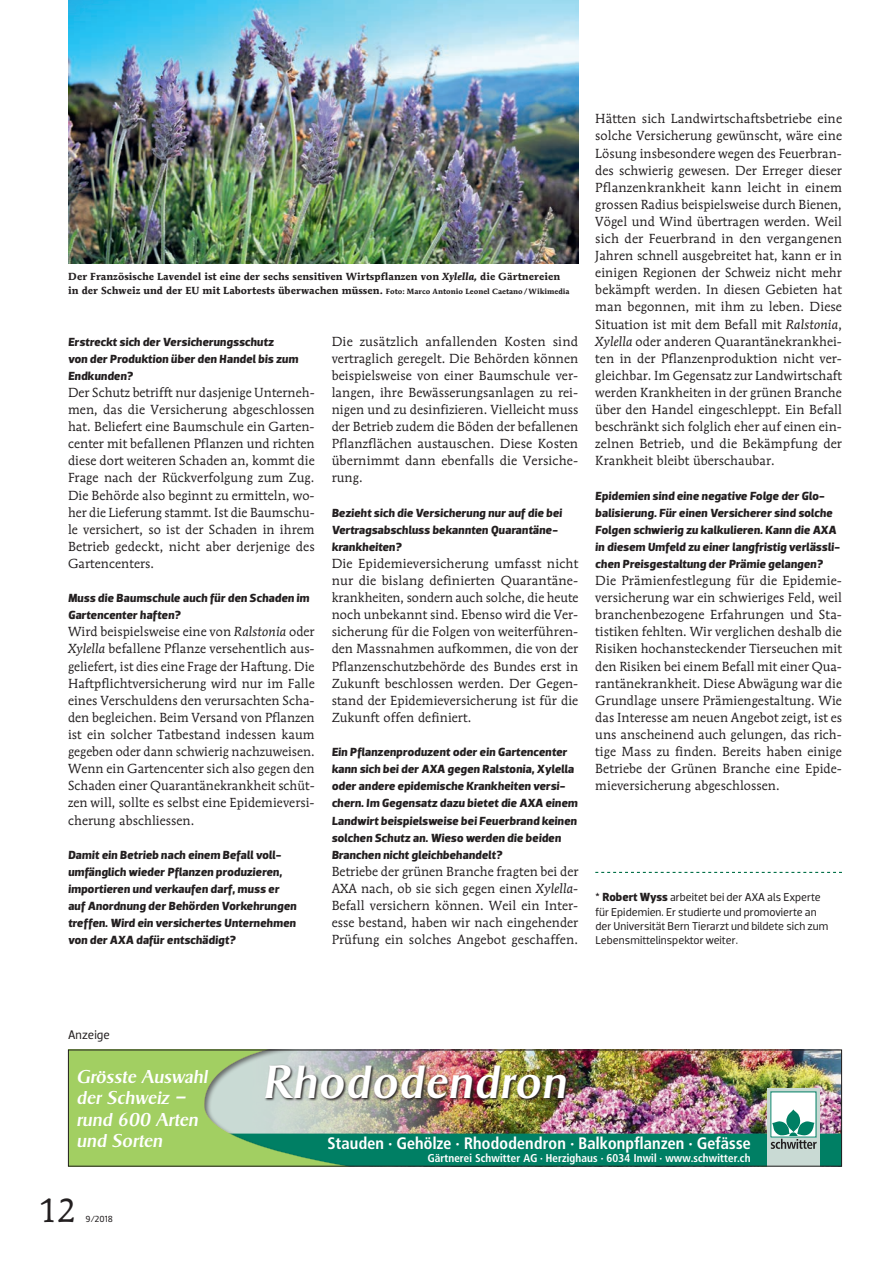
<style>
.page{position:relative;width:893px;height:1263px;background:#fff}
.page>*{position:absolute;margin:0;border:0;box-sizing:border-box;transform-origin:0 0}
.t1{font:italic 500 45px "Sigvar";letter-spacing:.03em;color:#fff}
.t2{font:33px "Mendoza Roman";color:#231f20}
.t3{font:italic 500 18px/21.6px "Sigvar";letter-spacing:.01em;color:#fff}
.t4{font:500 condensed 16.35px "FR23";letter-spacing:.03em;color:#fff}
.t5{font:13.05px/17.1px "Mendoza Roman";letter-spacing:.005em;color:#231f20;text-align:justify}
.t6{font:12.6px "Dobra";letter-spacing:.005em;color:#231f20}
.t7{font:italic 700 12px/17.1px "Dobra";color:#231f20}
.t8{font:11.55px/14.2px "Dobra";color:#231f20}
.t9{font:500 condensed 11.1px "FR23";letter-spacing:.03em;color:#fff}
.t10{font:700 10.2px/14.2px "Mendoza Roman";letter-spacing:.005em;color:#231f20}
.t11{font:9px "Dobra";color:#231f20}
.s1{font-style:italic}
.s2{font-size:7.5px}
.s3{font-weight:700;font-size:12px}
</style>
<div class="page">
<svg style="left:595px;top:872px;width:247px;height:1px"></svg>
<img style="left:68px;top:0;width:510px;height:264px">
<img style="left:68px;top:1049px;width:775px;height:118px">
<div style="left:68px;top:1049px;width:774px;height:117px;border:1px solid #231f20"></div>
<p class="t10" style="left:68px;top:269px;width:503px">Der Französische Lavendel ist eine der sechs sensitiven Wirtspflanzen von <span class="s1">Xylella,</span> die Gärtnereien in der Schweiz und der EU mit Labortests überwachen müssen. <span class="s2">Foto: Marco Antonio Leonel Caetano/Wikimedia</span></p>
<p class="t7" style="left:68px;top:333px;width:232px">Erstreckt sich der Versicherungsschutz<br>von der Produktion über den Handel bis zum<br>Endkunden?</p>
<p class="t5" style="left:68px;top:384px;width:248px">Der Schutz betrifft nur dasjenige Unterneh&shy;men, das die Versicherung abgeschlossen hat. Beliefert eine Baumschule ein Garten&shy;center mit befallenen Pflanzen und richten diese dort weiteren Schaden an, kommt die Frage nach der Rückverfolgung zum Zug.<br>Die Behörde also beginnt zu ermitteln, wo&shy;her die Lieferung stammt. Ist die Baumschu&shy;le versichert, so ist der Schaden in ihrem Betrieb gedeckt, nicht aber derjenige des Gartencenters.</p>
<p class="t7" style="left:68px;top:590px;width:243px">Muss die Baumschule auch für den Schaden im<br>Gartencenter haften?</p>
<p class="t5" style="left:68px;top:623px;width:248px">Wird beispielsweise eine von <span class="s1">Ralstonia</span> oder <span class="s1">Xylella</span> befallene Pflanze versehentlich aus&shy;geliefert, ist dies eine Frage der Haftung. Die Haftpflichtversicherung wird nur im Falle eines Verschuldens den verursachten Scha&shy;den begleichen. Beim Versand von Pflanzen ist ein solcher Tatbestand indessen kaum gegeben oder dann schwierig nachzuweisen.<br>Wenn ein Gartencenter sich also gegen den Schaden einer Quarantänekrankheit schüt&shy;zen will, sollte es selbst eine Epidemieversi&shy;cherung abschliessen.</p>
<p class="t7" style="left:68px;top:846px;width:230px">Damit ein Betrieb nach einem Befall voll&shy;umfänglich wieder Pflanzen produzieren, importieren und verkaufen darf, muss er auf Anordnung der Behörden Vorkehrungen treffen. Wird ein versichertes Unternehmen von der AXA dafür entschädigt?</p>
<p class="t5" style="left:332px;top:332px;width:248px">Die zusätzlich anfallenden Kosten sind vertraglich geregelt. Die Behörden können beispielsweise von einer Baumschule ver&shy;langen, ihre Bewässerungsanlagen zu rei&shy;nigen und zu desinfizieren. Vielleicht muss der Betrieb zudem die Böden der befallenen Pflanzflächen austauschen. Diese Kosten übernimmt dann ebenfalls die Versiche&shy;rung.</p>
<p class="t7" style="left:332px;top:504px;width:232px">Bezieht sich die Versicherung nur auf die bei<br>Vertragsabschluss bekannten Quarantäne&shy;krankheiten?</p>
<p class="t5" style="left:332px;top:555px;width:248px">Die Epidemieversicherung umfasst nicht nur die bislang definierten Quarantäne&shy;krankheiten, sondern auch solche, die heute noch unbekannt sind. Ebenso wird die Ver&shy;sicherung für die Folgen von weiterführen&shy;den Massnahmen aufkommen, die von der Pflanzenschutzbehörde des Bundes erst in Zukunft beschlossen werden. Der Gegen&shy;stand der Epidemieversicherung ist für die Zukunft offen definiert.</p>
<p class="t7" style="left:332px;top:744px;width:248px">Ein Pflanzenproduzent oder ein Gartencenter kann sich bei der AXA gegen Ralstonia, Xylella oder andere epidemische Krankheiten versi&shy;chern. Im Gegensatz dazu bietet die AXA einem Landwirt beispielsweise bei Feuerbrand keinen solchen Schutz an. Wieso werden die beiden Branchen nicht gleichbehandelt?</p>
<p class="t5" style="left:332px;top:863px;width:248px">Betriebe der grünen Branche fragten bei der AXA nach, ob sie sich gegen einen <span class="s1">Xylella</span>-Befall versichern können. Weil ein Inter&shy;esse bestand, haben wir nach eingehender Prüfung ein solches Angebot geschaffen.</p>
<p class="t5" style="left:595px;top:110px;width:248px">Hätten sich Landwirtschaftsbetriebe eine solche Versicherung gewünscht, wäre eine Lösung insbesondere wegen des Feuerbran&shy;des schwierig gewesen. Der Erreger dieser Pflanzenkrankheit kann leicht in einem grossen Radius beispielsweise durch Bienen, Vögel und Wind übertragen werden. Weil sich der Feuerbrand in den vergangenen Jahren schnell ausgebreitet hat, kann er in einigen Regionen der Schweiz nicht mehr bekämpft werden. In diesen Gebieten hat man begonnen, mit ihm zu leben. Diese Situation ist mit dem Befall mit <span class="s1">Ralstonia</span>, <span class="s1">Xylella</span> oder anderen Quarantänekrankhei&shy;ten in der Pflanzenproduktion nicht ver&shy;gleichbar. Im Gegensatz zur Landwirtschaft werden Krankheiten in der grünen Branche über den Handel eingeschleppt. Ein Befall beschränkt sich folglich eher auf einen ein&shy;zelnen Betrieb, und die Bekämpfung der Krankheit bleibt überschaubar.</p>
<p class="t7" style="left:595px;top:487px;width:246px">Epidemien sind eine negative Folge der Glo&shy;balisierung. Für einen Versicherer sind solche Folgen schwierig zu kalkulieren. Kann die AXA in diesem Umfeld zu einer langfristig verlässli&shy;chen Preisgestaltung der Prämie gelangen?</p>
<p class="t5" style="left:595px;top:572px;width:248px">Die Prämienfestlegung für die Epidemie&shy;versicherung war ein schwieriges Feld, weil branchenbezogene Erfahrungen und Sta&shy;tistiken fehlten. Wir verglichen deshalb die Risiken hochansteckender Tierseuchen mit den Risiken bei einem Befall mit einer Qua&shy;rantänekrankheit. Diese Abwägung war die Grundlage unsere Prämiengestaltung. Wie das Interesse am neuen Angebot zeigt, ist es uns anscheinend auch gelungen, das rich&shy;tige Mass zu finden. Bereits haben einige Betriebe der Grünen Branche eine Epide&shy;mieversicherung abgeschlossen.</p>
<p class="t8" style="left:595px;top:890px;width:235px"><span class="s3">* Robert Wyss</span> arbeitet bei der AXA als Experte für Epidemien. Er studierte und promovierte an der Universität Bern Tierarzt und bildete sich zum Lebensmittelinspektor weiter.</p>
<p class="t6" style="left:68px;top:1027px;width:43px">Anzeige</p>
<h3 class="t3" style="left:77px;top:1065px;width:132px">Grösste Auswahl der Schweiz – rund 600 Arten und Sorten</h3>
<h2 class="t2" style="left:38px;top:1190px;width:39px">12</h2>
<p class="t11" style="left:86px;top:1213px;width:29px">9/2018</p>
<h1 class="t1" style="left:263px;top:1056px;width:305px">Rhododendron</h1>
<p class="t4" style="left:328px;top:1133px;width:424px">Stauden · Gehölze · Rhododendron · Balkonpflanzen · Gefässe</p>
<p class="t9" style="left:428px;top:1151px;width:324px">Gärtnerei Schwitter AG · Herzighaus · 6034 Inwil · www.schwitter.ch</p>
</div>
